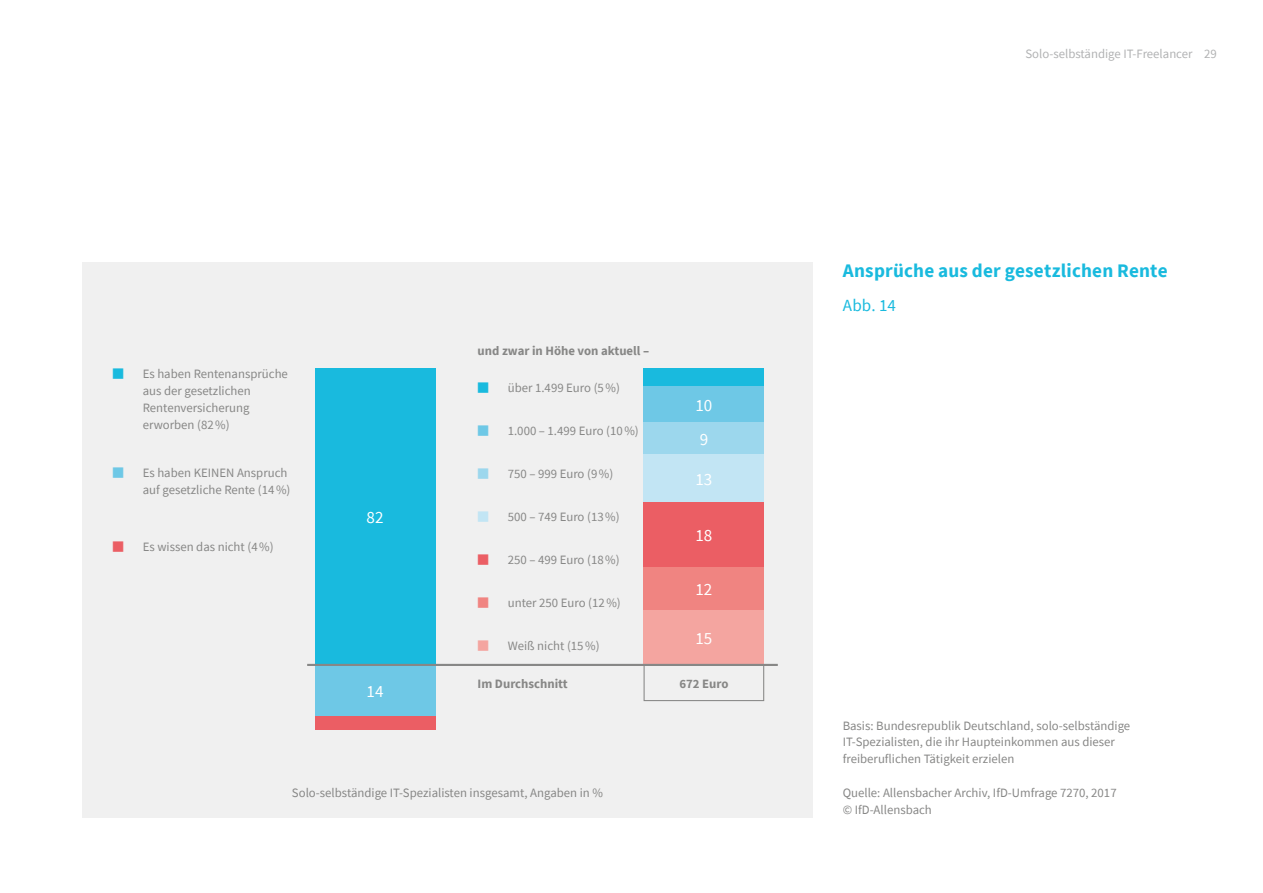
<style>
.page{position:relative;width:1263px;height:893px;background:#fff}
.page>*{position:absolute;margin:0;border:0;box-sizing:border-box;transform-origin:0 0}
.t1{font:700 19.2px "Source Sans Pro";letter-spacing:.01em;color:#19bade}
.t2{font:17.1px "Source Sans Pro";color:#fff}
.t3{font:17.1px "Source Sans Pro";color:#19bade}
.t4{font:12.75px/17px "Source Sans Pro";color:#878786}
.t5{font:700 12.75px "Source Sans Pro";color:#878786}
.t6{font:12.75px "Source Sans Pro";color:#b1b2b3}
.s1{color:#19bade}
.s2{color:#6ec8e6}
.s3{color:#eb5e64}
.s4{color:#9cd7ed}
.s5{color:#c2e5f4}
.s6{color:#f08481}
.s7{color:#f4a5a0}
</style>
<div class="page">
<div style="left:82px;top:262px;width:730px;height:555px;background:#f0f0f0"></div>
<div style="left:315px;top:716px;width:120px;height:14px;background:#eb5e64"></div>
<div style="left:315px;top:665px;width:120px;height:51px;background:#6ec8e6"></div>
<div style="left:315px;top:368px;width:120px;height:297px;background:#19bade"></div>
<div style="left:643px;top:665px;width:121px;height:36px;border:1px solid #878786"></div>
<div style="left:643px;top:368px;width:121px;height:18px;background:#19bade"></div>
<div style="left:643px;top:386px;width:121px;height:36px;background:#6ec8e6"></div>
<div style="left:643px;top:422px;width:121px;height:33px;background:#9cd7ed"></div>
<div style="left:643px;top:455px;width:121px;height:47px;background:#c2e5f4"></div>
<div style="left:643px;top:502px;width:121px;height:65px;background:#eb5e64"></div>
<div style="left:643px;top:567px;width:121px;height:44px;background:#f08481"></div>
<div style="left:643px;top:611px;width:121px;height:54px;background:#f4a5a0"></div>
<hr style="left:307px;top:664px;width:471px;height:2px;background:#878786">
<p class="t4" style="left:143px;top:365px;width:147px;text-indent:-30px"><span class="s1">■</span> Es haben Rentenansprüche aus der gesetzlichen<br>Rentenversicherung erworben (82 %)</p>
<p class="t4" style="left:113px;top:464px;width:179px;text-align:right"><span class="s2">■</span> Es haben KEINEN Anspruch auf gesetzliche Rente (14 %)</p>
<p class="t4" style="left:113px;top:538px;width:163px"><span class="s3">■</span> Es wissen das nicht (4 %)</p>
<h2 class="t2" style="left:367px;top:506px;width:18px">82</h2>
<h2 class="t2" style="left:367px;top:680px;width:18px">14</h2>
<p class="t5" style="left:478px;top:342px;width:173px">und zwar in Höhe von aktuell –</p>
<p class="t4" style="left:478px;top:379px;width:144px"><span class="s1">■</span> über 1.499 Euro (5 %)</p>
<p class="t4" style="left:478px;top:422px;width:163px"><span class="s2">■</span> 1.000 – 1.499 Euro (10 %)</p>
<p class="t4" style="left:478px;top:465px;width:137px"><span class="s4">■</span> 750 – 999 Euro (9 %)</p>
<p class="t4" style="left:478px;top:508px;width:144px"><span class="s5">■</span> 500 – 749 Euro (13 %)</p>
<p class="t4" style="left:478px;top:551px;width:144px"><span class="s3">■</span> 250 – 499 Euro (18 %)</p>
<p class="t4" style="left:478px;top:594px;width:145px"><span class="s6">■</span> unter 250 Euro (12 %)</p>
<p class="t4" style="left:478px;top:637px;width:123px"><span class="s7">■</span> Weiß nicht (15 %)</p>
<p class="t5" style="left:478px;top:675px;width:92px">Im Durchschnitt</p>
<h2 class="t2" style="left:695px;top:394px;width:18px">10</h2>
<h2 class="t2" style="left:700px;top:428px;width:10px">9</h2>
<h2 class="t2" style="left:695px;top:468px;width:18px">13</h2>
<h2 class="t2" style="left:695px;top:524px;width:18px">18</h2>
<h2 class="t2" style="left:695px;top:579px;width:18px">12</h2>
<h2 class="t2" style="left:695px;top:628px;width:18px">15</h2>
<p class="t5" style="left:679px;top:675px;width:51px">672 Euro</p>
<p class="t4" style="left:292px;top:784px;width:313px">Solo-selbständige IT-Spezialisten insgesamt, Angaben in %</p>
<p class="t6" style="left:1025px;top:46px;width:193px">Solo-selbständige IT-Freelancer 29</p>
<h1 class="t1" style="left:843px;top:258px;width:326px">Ansprüche aus der gesetzlichen Rente</h1>
<h2 class="t3" style="left:843px;top:294px;width:55px">Abb. 14</h2>
<p class="t4" style="left:843px;top:717px;width:289px">Basis: Bundesrepublik Deutschland, solo-selbständige<br>IT-Spezialisten, die ihr Haupteinkommen aus dieser freiberuflichen Tätigkeit erzielen</p>
<p class="t4" style="left:843px;top:784px;width:275px">Quelle: Allensbacher Archiv, IfD-Umfrage 7270, 2017 © IfD-Allensbach</p>
</div>
